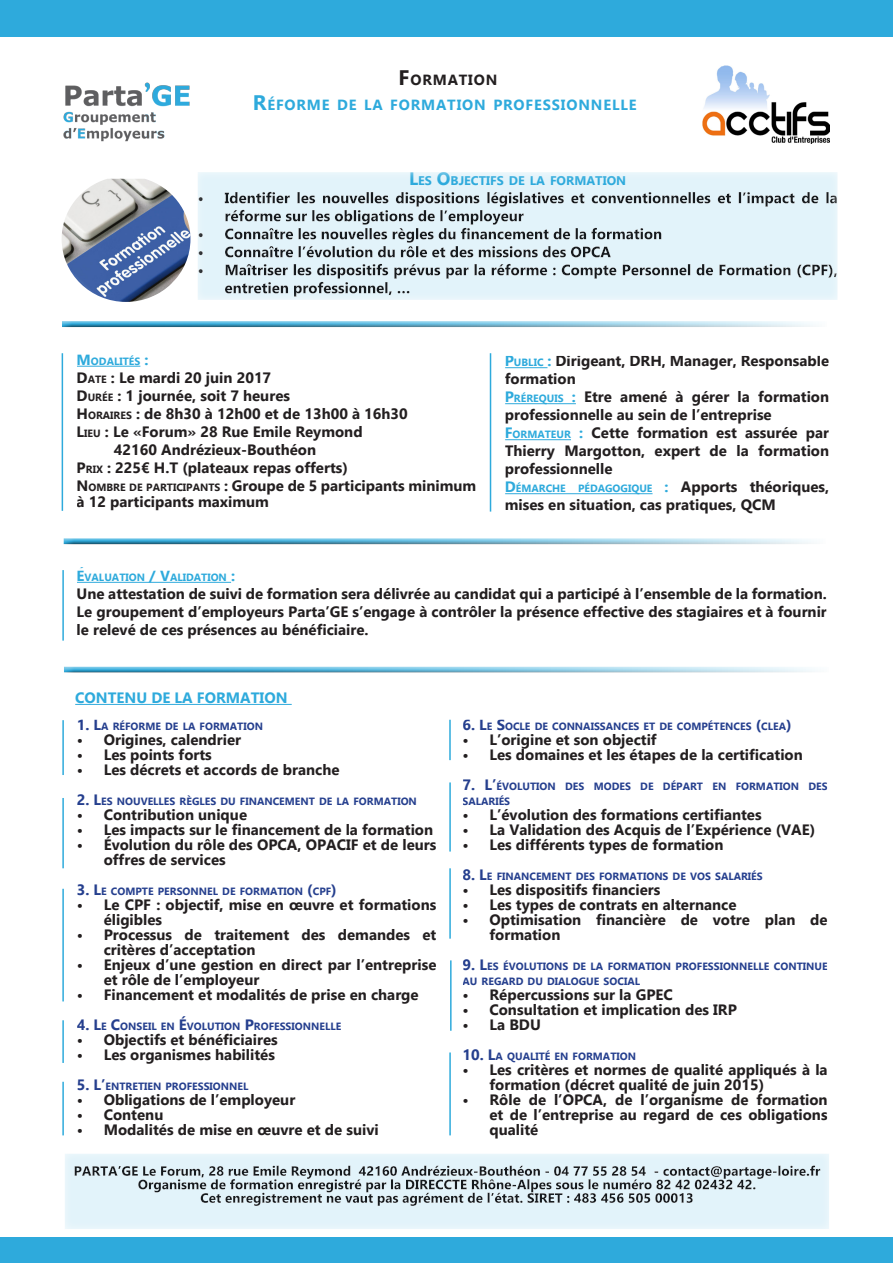
<style>
.page{position:relative;width:893px;height:1263px;background:#fff}
.page>*{position:absolute;margin:0;border:0;box-sizing:border-box;transform-origin:0 0}
.t1{font:700 15px/15px "Gadugi";color:#231f20}
.t2{font:700 15px "Gadugi";color:#2eaadc}
.t3{font:700 14.7px "Gadugi";letter-spacing:.055em;color:#2eaadc}
.t4{font:700 14.7px "Gadugi";letter-spacing:.055em;color:#231f20}
.t5{font:700 12.6px "Gadugi";color:#2eaadc}
.t6{font:700 10.5px/15px "Gadugi";color:#253f8e}
.t7{font:700 10.5px "Gadugi";color:#2eaadc}
.s1{font-size:21px}
.s2{font-size:18px}
.s3{font-size:15px}
.s4{font-style:inherit}
.s5{font-size:10.5px}
.s6{color:#2eaadc}
.s7{font-size:10.5px;color:#2eaadc}
.s8{font-size:15px;color:#231f20}
</style>
<div class="page">
<img style="left:64px;top:82px;width:126px;height:60px">
<img style="left:702px;top:65px;width:127px;height:78px">
<img style="left:62px;top:179px;width:128px;height:123px">
<hr style="left:62px;top:353px;width:1px;height:158px;background:#2eaadc">
<svg style="left:507px;top:367px;width:146px;height:128px"></svg>
<hr style="left:490px;top:353px;width:1px;height:159px;background:#2eaadc">
<div style="left:60px;top:320px;width:768px;height:9px;background:#231f20;opacity:.75"></div>
<div style="left:194px;top:167px;width:664px;height:135px;background:#fff;opacity:.75"></div>
<div style="left:62px;top:537px;width:765px;height:9px;background:#231f20;opacity:.75"></div>
<svg style="left:78px;top:581px;width:154px;height:2px"></svg>
<hr style="left:62px;top:570px;width:2px;height:71px;background:#2eaadc">
<div style="left:62px;top:665px;width:768px;height:9px;background:#231f20;opacity:.75"></div>
<hr style="left:62px;top:720px;width:2px;height:55px;background:#2eaadc">
<hr style="left:75px;top:704px;width:217px;height:1px;background:#2eaadc">
<hr style="left:62px;top:798px;width:2px;height:70px;background:#2eaadc">
<div style="left:63px;top:1149px;width:776px;height:81px;background:#fff;opacity:.75"></div>
<div style="left:0;top:0;width:893px;height:36px;background:#2eaadc"></div>
<div style="left:0;top:1237px;width:893px;height:26px;background:#2eaadc"></div>
<hr style="left:449px;top:720px;width:2px;height:40px;background:#2eaadc">
<hr style="left:62px;top:889px;width:2px;height:112px;background:#2eaadc">
<hr style="left:62px;top:1020px;width:2px;height:43px;background:#2eaadc">
<hr style="left:449px;top:868px;width:2px;height:71px;background:#2eaadc">
<hr style="left:449px;top:1052px;width:2px;height:83px;background:#2eaadc">
<hr style="left:62px;top:1082px;width:2px;height:53px;background:#2eaadc">
<hr style="left:449px;top:782px;width:2px;height:69px;background:#2eaadc">
<hr style="left:450px;top:960px;width:2px;height:71px;background:#2eaadc">
<p class="t4" style="left:399px;top:71px;width:100px"><span class="s1">F</span>ORMATION</p>
<p class="t3" style="left:253px;top:96px;width:385px"><span class="s1">R</span>ÉFORME DE LA FORMATION PROFESSIONNELLE</p>
<p class="t5" style="left:409px;top:173px;width:219px"><span class="s2">L</span>ES <span class="s2">O</span>BJECTIFS DE LA FORMATION</p>
<p class="t7" style="left:77px;top:355px;width:73px"><span class="s3">M</span> ODALITÉS <span class="s3">:</span></p>
<p class="t1" style="left:77px;top:370px;width:196px"><span class="s4">D</span><span class="s5">ATE</span> : Le mardi 20 juin 2017</p>
<p class="t1" style="left:77px;top:388px;width:215px"><span class="s4">D</span> <span class="s5">URÉE</span> : 1 journée, soit 7 heures</p>
<p class="t1" style="left:77px;top:406px;width:333px"><span class="s4">H</span><span class="s5">ORAIRES</span> : de 8h30 à 12h00 et de 13h00 à 16h30</p>
<p class="t1" style="left:77px;top:424px;width:288px"><span class="s4">L</span><span class="s5">IEU</span> : Le «Forum» 28 Rue Emile Reymond</p>
<p class="t1" style="left:114px;top:442px;width:204px">42160 Andrézieux-Bouthéon</p>
<p class="t1" style="left:77px;top:460px;width:273px"><span class="s4">P</span><span class="s5">RIX</span> : 225€ H.T (plateaux repas offerts)</p>
<p class="t1" style="left:77px;top:477px;width:401px;line-height:16.5px"><span class="s4">N</span> <span class="s5">OMBRE DE PARTICIPANTS</span> : Groupe de 5 participants minimum à 12 participants maximum</p>
<p class="t1" style="left:505px;top:352px;width:326px;line-height:18px"><span class="s6">P</span><span class="s7">UBLIC</span> <span class="s6">:</span> Dirigeant, DRH, Manager, Responsable formation</p>
<p class="t1" style="left:505px;top:388px;width:326px;line-height:18px"><span class="s6">P</span><span class="s7">RÉREQUIS</span> <span class="s6">:</span> Etre amené à gérer la formation professionnelle au sein de l’entreprise</p>
<p class="t1" style="left:505px;top:424px;width:326px;line-height:18px;text-align:justify"><span class="s6">F</span><span class="s7">ORMATEUR</span> <span class="s6">:</span> Cette formation est assurée par Thierry Margotton, expert de la formation professionnelle</p>
<p class="t7" style="left:505px;top:482px;width:326px"><span class="s3">D</span> ÉMARCH E PÉDAGOGIQUE <span class="s3">:</span> <span class="s8">Apports théoriques,</span></p>
<p class="t1" style="left:505px;top:497px;width:272px">mises en situation, cas pratiques, QCM</p>
<p class="t7" style="left:77px;top:571px;width:160px"><span class="s3">É</span>VALUATION <span class="s3">/ V</span>ALIDATION <span class="s3">:</span></p>
<p class="t1" style="left:77px;top:585px;width:752px;line-height:18px;text-align:justify">Une attestation de suivi de formation sera délivrée au candidat qui a participé à l’ensemble de la formation.<br>Le groupement d’employeurs Parta’GE s’engage à contrôler la présence effective des stagiaires et à fournir le relevé de ces présences au bénéficiaire.</p>
<p class="t2" style="left:75px;top:689px;width:12px">CONTENU</p>
<p class="t2" style="left:151px;top:689px;width:65px">DE LA FORMATION</p>
<p class="t6" style="left:77px;top:719px;width:188px"><span class="s3">1. L</span>A RÉFORME DE LA FORMATION</p>
<p class="t1" style="left:77px;top:732px;width:166px">• Origines, calendrier</p>
<p class="t1" style="left:77px;top:747px;width:137px">• Les points forts</p>
<p class="t1" style="left:77px;top:762px;width:264px">• Les décrets et accords de branche</p>
<p class="t6" style="left:77px;top:794px;width:342px"><span class="s3">2. L</span>ES NOUVELLES RÈGLES DU FINANCEMENT DE LA FORMATION</p>
<p class="t1" style="left:77px;top:807px;width:172px">• Contribution unique</p>
<p class="t1" style="left:77px;top:822px;width:358px">• Les impacts sur le financement de la formation</p>
<p class="t1" style="left:104px;top:837px;width:334px;text-indent:-27px">• Évolution du rôle des OPCA, OPACIF et de leurs offres de services</p>
<p class="t6" style="left:77px;top:884px;width:262px"><span class="s3">3. L</span>E COMPTE PERSONNEL DE FORMATION <span class="s3">(</span>CPF<span class="s3">)</span></p>
<p class="t1" style="left:104px;top:897px;width:334px;text-indent:-27px">• Le CPF : objectif, mise en œuvre et formations éligibles</p>
<p class="t1" style="left:104px;top:927px;width:334px;text-indent:-27px">• Processus de traitement des demandes et critères d’acceptation</p>
<p class="t1" style="left:104px;top:957px;width:334px;text-indent:-27px">• Enjeux d’une gestion en direct par l’entreprise et rôle de l’employeur</p>
<p class="t1" style="left:77px;top:987px;width:343px">• Financement et modalités de prise en charge</p>
<p class="t6" style="left:77px;top:1019px;width:266px"><span class="s3">4. L</span>E <span class="s3">C</span>ONSEIL EN <span class="s3">É</span>VOLUTION <span class="s3">P</span>ROFESSIONNELLE</p>
<p class="t1" style="left:77px;top:1032px;width:202px">• Objectifs et bénéficiaires</p>
<p class="t1" style="left:77px;top:1047px;width:200px">• Les organismes habilités</p>
<p class="t6" style="left:77px;top:1079px;width:173px"><span class="s3">5. L’</span>ENTRETIEN PROFESSIONNEL</p>
<p class="t1" style="left:77px;top:1092px;width:220px">• Obligations de l’employeur</p>
<p class="t1" style="left:77px;top:1107px;width:88px">• Contenu</p>
<p class="t1" style="left:77px;top:1122px;width:304px">• Modalités de mise en œuvre et de suivi</p>
<p class="t6" style="left:462px;top:719px;width:331px"><span class="s3">6. L</span>E <span class="s3">S</span>OCLE DE CONNAISSANCES ET DE COMPÉTENCES <span class="s3">(</span>CLEA<span class="s3">)</span></p>
<p class="t1" style="left:462px;top:732px;width:196px">• L’origine et son objectif</p>
<p class="t1" style="left:462px;top:747px;width:342px">• Les domaines et les étapes de la certification</p>
<p class="t6" style="left:462px;top:779px;width:367px"><span class="s3">7. L’</span>ÉVOLUTION DES MODES DE DÉPART EN FORMATION DES<br>SALARIÉS</p>
<p class="t1" style="left:462px;top:807px;width:301px">• L’évolution des formations certifiantes</p>
<p class="t1" style="left:462px;top:822px;width:354px">• La Validation des Acquis de l’Expérience (VAE)</p>
<p class="t1" style="left:462px;top:837px;width:263px">• Les différents types de formation</p>
<p class="t6" style="left:462px;top:869px;width:302px"><span class="s3">8. L</span>E FINANCEMENT DES FORMATIONS DE VOS SALARIÉS</p>
<p class="t1" style="left:462px;top:882px;width:199px">• Les dispositifs financiers</p>
<p class="t1" style="left:462px;top:897px;width:276px">• Les types de contrats en alternance</p>
<p class="t1" style="left:489px;top:912px;width:340px;text-indent:-27px">• Optimisation financière de votre plan de formation</p>
<p class="t6" style="left:462px;top:959px;width:367px"><span class="s3">9. L</span>ES ÉVOLUTIONS DE LA FORMATION PROFESSIONNELLE CONTINUE<br>AU REGARD DU DIALOGUE SOCIAL</p>
<p class="t1" style="left:462px;top:987px;width:212px">• Répercussions sur la GPEC</p>
<p class="t1" style="left:462px;top:1002px;width:276px">• Consultation et implication des IRP</p>
<p class="t1" style="left:462px;top:1017px;width:80px">• La BDU</p>
<p class="t6" style="left:462px;top:1049px;width:175px"><span class="s3">10. L</span>A QUALITÉ EN FORMATION</p>
<p class="t1" style="left:489px;top:1062px;width:340px;text-indent:-27px">• Les critères et normes de qualité appliqués à la formation (décret qualité de juin 2015)</p>
<p class="t1" style="left:489px;top:1092px;width:340px;text-align:justify;text-indent:-27px">• Rôle de l’OPCA, de l’organisme de formation et de l’entreprise au regard de ces obligations qualité</p>
</div>
